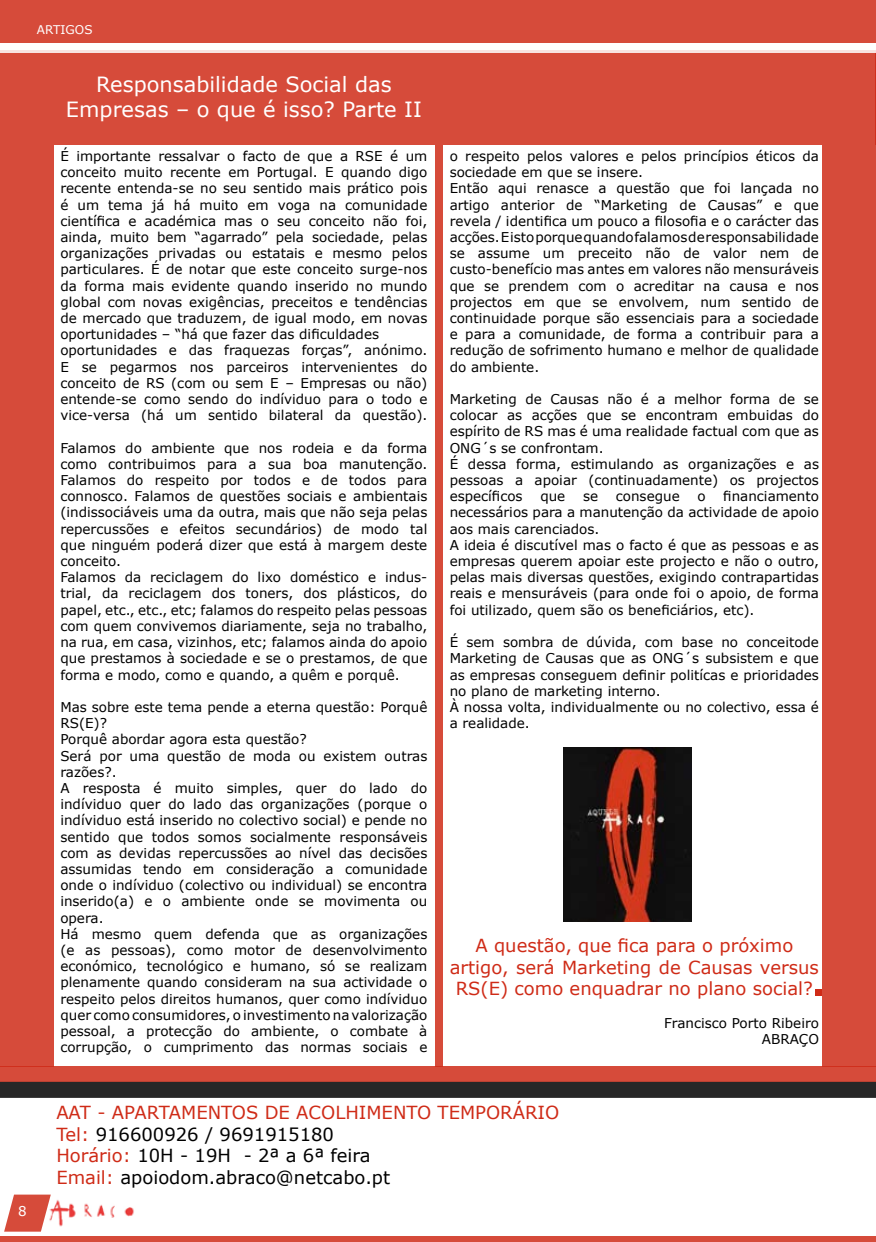
<style>
.page{position:relative;width:876px;height:1242px;background:#fff}
.page>*{position:absolute;margin:0;border:0;box-sizing:border-box;transform-origin:0 0}
.t1{font:21px/25.2px "Verdana";color:#fff;text-align:center}
.t2{font:18px/21.6px "Verdana";color:#000}
.t3{font:18px/21.6px "Verdana";color:#cf2b17;text-align:center}
.t4{font:13.5px/16.2px "Verdana";color:#000}
.t5{font:12px "Verdana";color:#fff}
.s1{color:#cf2b17}
</style>
<div class="page">
<div style="left:0;top:145px;width:54px;height:921px;background:#d64b3a"></div>
<div style="left:435px;top:145px;width:7px;height:921px;background:#d64b3a"></div>
<div style="left:0;top:0;width:876px;height:43px;background:#d64b3a"></div>
<div style="left:0;top:51px;width:876px;height:94px;background:#d64b3a"></div>
<div style="left:0;top:1236px;width:876px;height:6px;background:#d64b3a"></div>
<div style="left:823px;top:145px;width:53px;height:921px;background:#d64b3a"></div>
<hr style="left:875px;top:0;width:1px;height:43px;background:#cf2b17">
<hr style="left:875px;top:52px;width:1px;height:93px;background:#cf2b17">
<hr style="left:875px;top:145px;width:1px;height:921px;background:#cf2b17">
<img style="left:564px;top:747px;width:127px;height:174px">
<svg style="left:816px;top:989px;width:6px;height:6px"></svg>
<img style="left:51px;top:1200px;width:83px;height:27px">
<svg style="left:4px;top:1194px;width:47px;height:37px"></svg>
<div style="left:0;top:43px;width:876px;height:9px;background:#fff"></div>
<svg style="left:0;top:1066px;width:876px;height:32px;background:#7e3930"></svg>
<p class="t5" style="left:37px;top:22px;width:57px">ARTIGOS</p>
<h1 class="t1" style="left:66px;top:72px;width:357px">Responsabilidade Social das<br>Empresas – o que é isso? Parte II</h1>
<p class="t4" style="left:60px;top:148px;width:368px">É importante ressalvar o facto de que a RSE é um conceito muito recente em Portugal. E quando digo recente entenda-se no seu sentido mais prático pois é um tema já há muito em voga na comunidade científica e académica mas o seu conceito não foi, ainda, muito bem “agarrado” pela sociedade, pelas organizações privadas ou estatais e mesmo pelos particulares. É de notar que este conceito surge-nos da forma mais evidente quando inserido no mundo global com novas exigências, preceitos e tendências de mercado que traduzem, de igual modo, em novas oportunidades – “há que fazer das dificuldades oportunidades e das fraquezas forças”, anónimo.<br>E se pegarmos nos parceiros intervenientes do conceito de RS (com ou sem E – Empresas ou não) entende-se como sendo do indíviduo para o todo e vice-versa (há um sentido bilateral da questão).</p>
<p class="t4" style="left:60px;top:440px;width:368px">Falamos do ambiente que nos rodeia e da forma como contribuimos para a sua boa manutenção.<br>Falamos do respeito por todos e de todos para connosco. Falamos de questões sociais e ambientais (indissociáveis uma da outra, mais que não seja pelas repercussões e efeitos secundários) de modo tal que ninguém poderá dizer que está à margem deste conceito.<br>Falamos da reciclagem do lixo doméstico e indus&shy;trial, da reciclagem dos toners, dos plásticos, do papel, etc., etc., etc; falamos do respeito pelas pessoas com quem convivemos diariamente, seja no trabalho, na rua, em casa, vizinhos, etc; falamos ainda do apoio que prestamos à sociedade e se o prestamos, de que forma e modo, como e quando, a quêm e porquê.</p>
<p class="t4" style="left:60px;top:699px;width:368px">Mas sobre este tema pende a eterna questão: Porquê RS(E)?<br>Porquê abordar agora esta questão?<br>Será por uma questão de moda ou existem outras razões?.<br>A resposta é muito simples, quer do lado do indíviduo quer do lado das organizações (porque o indíviduo está inserido no colectivo social) e pende no sentido que todos somos socialmente responsáveis com as devidas repercussões ao nível das decisões assumidas tendo em consideração a comunidade onde o indíviduo (colectivo ou individual) se encontra inserido(a) e o ambiente onde se movimenta ou opera.<br>Há mesmo quem defenda que as organizações (e as pessoas), como motor de desenvolvimento económico, tecnológico e humano, só se realizam plenamente quando consideram na sua actividade o respeito pelos direitos humanos, quer como indíviduo quer como consumidores, o investimento na valorização pessoal, a protecção do ambiente, o combate à corrupção, o cumprimento das normas sociais e</p>
<p class="t4" style="left:450px;top:148px;width:371px">o respeito pelos valores e pelos princípios éticos da sociedade em que se insere.<br>Então aqui renasce a questão que foi lançada no artigo anterior de “Marketing de Causas” e que revela / identifica um pouco a filosofia e o carácter das acções. E isto porque quando falamos de responsabilidade se assume um preceito não de valor nem de custo-benefício mas antes em valores não mensuráveis que se prendem com o acreditar na causa e nos projectos em que se envolvem, num sentido de continuidade porque são essenciais para a sociedade e para a comunidade, de forma a contribuir para a redução de sofrimento humano e melhor de qualidade do ambiente.</p>
<p class="t4" style="left:450px;top:391px;width:371px">Marketing de Causas não é a melhor forma de se colocar as acções que se encontram embuidas do espírito de RS mas é uma realidade factual com que as ONG´s se confrontam.<br>É dessa forma, estimulando as organizações e as pessoas a apoiar (continuadamente) os projectos específicos</p>
<p class="t4" style="left:450px;top:488px;width:371px;text-indent:274px">financiamento necessários para a manutenção da actividade de apoio aos mais carenciados.<br>A ideia é discutível mas o facto é que as pessoas e as empresas querem apoiar este projecto e não o outro, pelas mais diversas questões, exigindo contrapartidas reais e mensuráveis (para onde foi o apoio, de forma foi utilizado, quem são os beneficiários, etc).</p>
<p class="t4" style="left:450px;top:634px;width:371px">É sem sombra de dúvida, com base no conceitode Marketing de Causas que as ONG´s subsistem e que as empresas conseguem definir politícas e prioridades no plano de marketing interno.<br>À nossa volta, individualmente ou no colectivo, essa é a realidade.</p>
<p class="t4" style="left:540px;top:488px;width:27px">que</p>
<p class="t4" style="left:583px;top:488px;width:17px">se</p>
<p class="t4" style="left:616px;top:488px;width:65px">consegue</p>
<p class="t4" style="left:697px;top:488px;width:10px">o</p>
<h2 class="t3" style="left:450px;top:935px;width:371px">A questão, que fica para o próximo artigo, será Marketing de Causas versus<br>RS(E) como enquadrar no plano social?</h2>
<p class="t4" style="left:664px;top:1015px;width:156px;text-align:right">Francisco Porto Ribeiro<br>ABRAÇO</p>
<h2 class="t2" style="left:56px;top:1102px;width:504px"><span class="s1">AAT - APARTAMENTOS DE ACOLHIMENTO TEMPORÁRIO Tel:</span> 916600926 / 9691915180<br><span class="s1">Horário:</span> 10H - 19H - 2ª a 6ª feira<br><span class="s1">Email:</span> apoiodom.abraco@netcabo.pt</h2>
</div>
